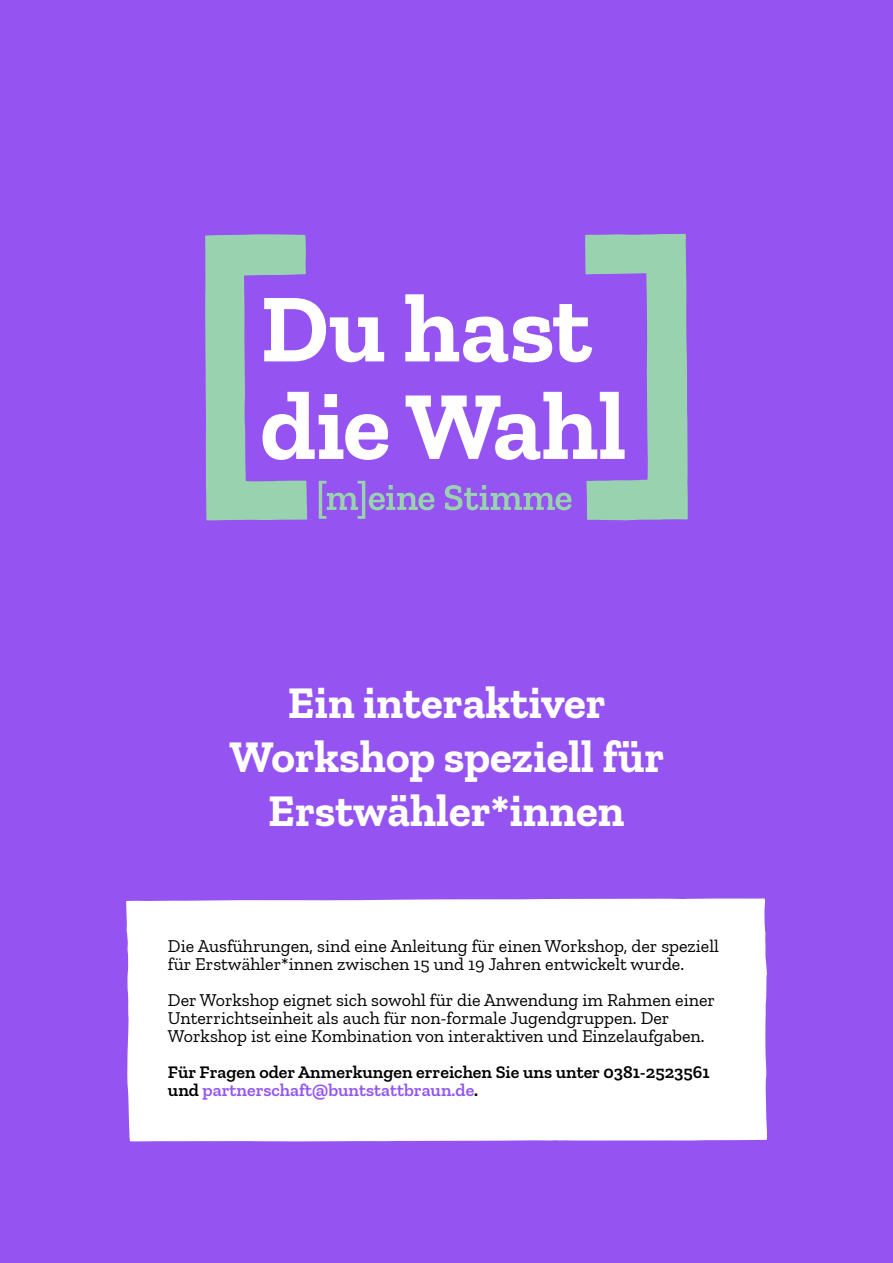
<style>
.page{position:relative;width:893px;height:1263px;background:#9554f1}
.page>*{position:absolute;margin:0;border:0;box-sizing:border-box;transform-origin:0 0}
.t1{font:700 45px "Zilla Slab";color:#fff}
.t2{font:18px "Zilla Slab";color:#000}
.t3{font:600 18px "Zilla Slab";color:#000}
.t4{font:600 18px "Zilla Slab";color:#9554f1}
.s1{color:#000}
</style>
<div class="page">
<div style="left:126px;top:898px;width:641px;height:243px;background:#fff"></div>
<svg style="left:205px;top:234px;width:483px;height:286px"></svg>
<p class="t1" style="left:288px;top:683px;width:319px">Ein interaktiver</p>
<p class="t1" style="left:230px;top:737px;width:436px">Workshop speziell für</p>
<p class="t1" style="left:268px;top:791px;width:358px">Erstwähler*innen</p>
<p class="t2" style="left:168px;top:938px;width:552px">Die Ausführungen, sind eine Anleitung für einen Workshop, der speziell</p>
<p class="t2" style="left:168px;top:956px;width:518px">für Erstwähler*innen zwischen 15 und 19 Jahren entwickelt wurde.</p>
<p class="t2" style="left:168px;top:992px;width:549px">Der Workshop eignet sich sowohl für die Anwendung im Rahmen einer</p>
<p class="t2" style="left:168px;top:1010px;width:503px">Unterrichtseinheit als auch für non-formale Jugendgruppen. Der</p>
<p class="t2" style="left:168px;top:1028px;width:538px">Workshop ist eine Kombination von interaktiven und Einzelaufgaben.</p>
<p class="t3" style="left:168px;top:1064px;width:543px">Für Fragen oder Anmerkungen erreichen Sie uns unter 0381-2523561</p>
<p class="t4" style="left:168px;top:1082px;width:312px"><span class="s1">und</span> partnerschaft@buntstattbraun.de<span class="s1">.</span></p>
</div>
